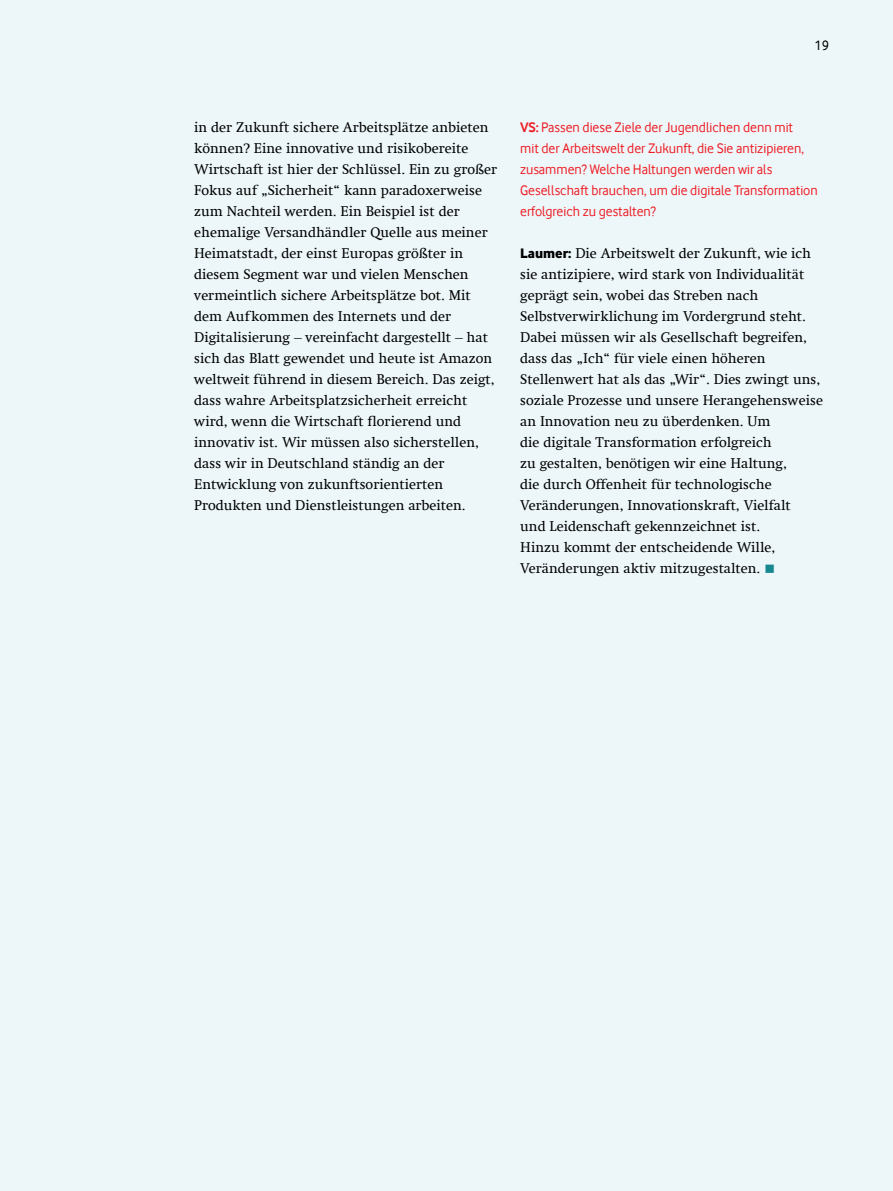
<style>
.page{position:relative;width:893px;height:1191px;background:#edf7f9}
.page>*{position:absolute;margin:0;border:0;box-sizing:border-box;transform-origin:0 0}
.Antwort_Interview{font:14.25px/21px "Swift Com";color:#000}
.Frage{font:14.25px/21px "Vodafone Rg";color:#ed1c24}
.t1{font:14.25px "Vodafone Rg";color:#000}
.s1{font-weight:700}
.s2{font-family:"Vodafone Lt";font-weight:700}
.s3{color:#178890}
</style>
<div class="page">
<p class="t1" style="left:815px;top:37px;width:16px">19</p>
<p class="Antwort_Interview" style="left:194px;top:116px;width:304px">in der Zukunft sichere Arbeitsplätze anbieten können? Eine innovative und risikobereite Wirtschaft ist hier der Schlüssel. Ein zu großer Fokus auf „Sicherheit“ kann paradoxerweise zum Nachteil werden. Ein Beispiel ist der ehemalige Versandhändler Quelle aus meiner Heimatstadt, der einst Europas größter in diesem Segment war und vielen Menschen vermeintlich sichere Arbeitsplätze bot. Mit dem Aufkommen des Internets und der Digitalisierung – vereinfacht dargestellt – hat sich das Blatt gewendet und heute ist Amazon weltweit führend in diesem Bereich. Das zeigt, dass wahre Arbeitsplatzsicherheit erreicht wird, wenn die Wirtschaft florierend und innovativ ist. Wir müssen also sicherstellen, dass wir in Deutschland ständig an der Entwicklung von zukunftsorientierten Produkten und Dienstleistungen arbeiten.</p>
<p class="Frage" style="left:520px;top:116px;width:299px"><span class="s1">VS:</span> Passen diese Ziele der Jugendlichen denn mit<br>mit der Arbeitswelt der Zukunft, die Sie antizipieren, zusammen? Welche Haltungen werden wir als Gesellschaft brauchen, um die digitale Transformation erfolgreich zu gestalten?</p>
<p class="Antwort_Interview" style="left:520px;top:242px;width:304px"><span class="s2">Laumer:</span> Die Arbeitswelt der Zukunft, wie ich sie antizipiere, wird stark von Individualität geprägt sein, wobei das Streben nach Selbstverwirklichung im Vordergrund steht.<br>Dabei müssen wir als Gesellschaft begreifen, dass das „Ich“ für viele einen höheren Stellenwert hat als das „Wir“. Dies zwingt uns, soziale Prozesse und unsere Herangehensweise an Innovation neu zu überdenken. Um<br>die digitale Transformation erfolgreich<br>zu gestalten, benötigen wir eine Haltung,<br>die durch Offenheit für technologische Veränderungen, Innovationskraft, Vielfalt<br>und Leidenschaft gekennzeichnet ist.<br>Hinzu kommt der entscheidende Wille, Veränderungen aktiv mitzugestalten. <span class="s3">■</span></p>
</div>
